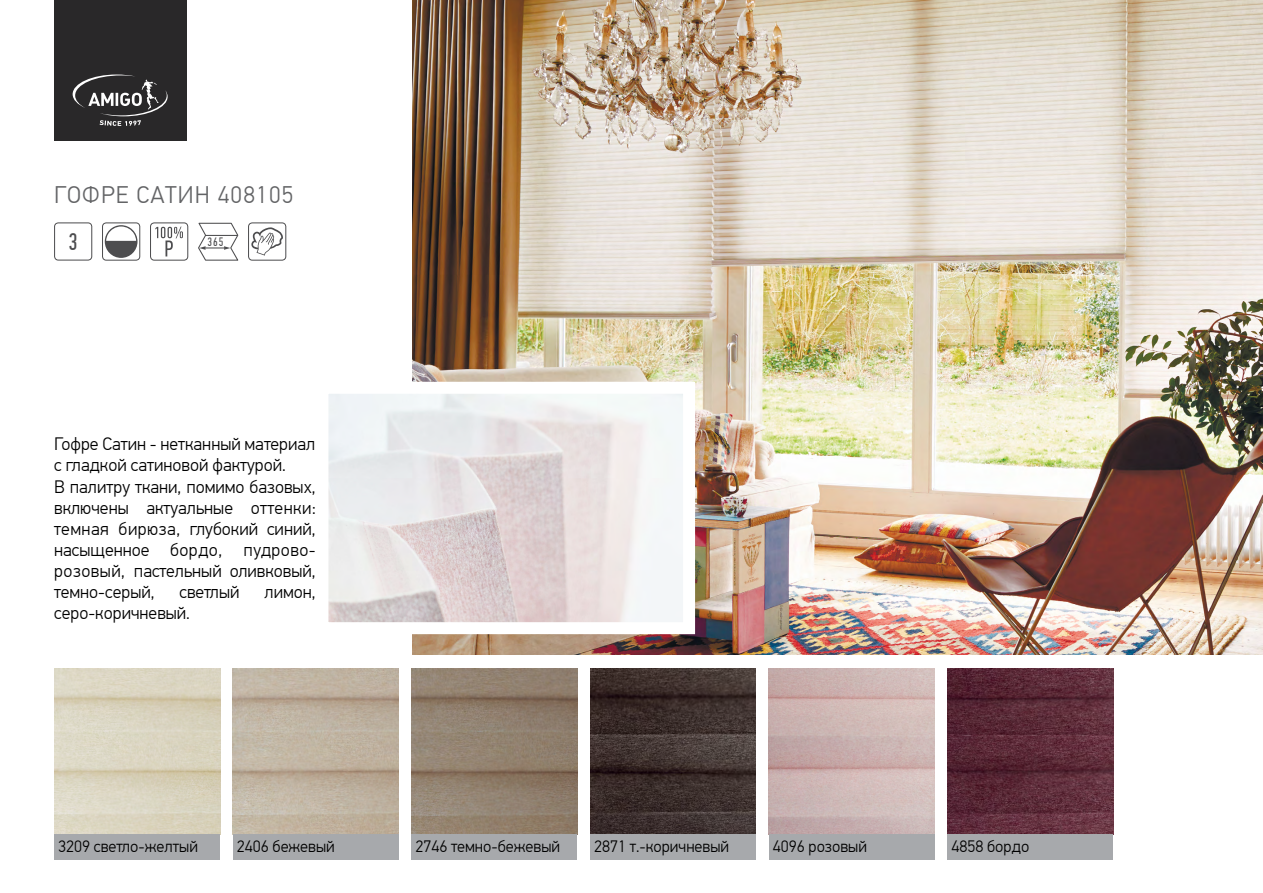
<style>
.page{position:relative;width:1263px;height:893px;background:#fff}
.page>*{position:absolute;margin:0;border:0;box-sizing:border-box;transform-origin:0 0}
.t1{font:300 24px "PF Din Text Pro";letter-spacing:.05em;color:#636466}
.t2{font:24px "PF Din Text Comp Pro";color:#4d4d4f}
.t3{font:300 18px/21.1px "PF Din Text Pro";color:#000}
.t4{font:300 16.5px "PF Din Text Pro";color:#000}
.t5{font:12.15px "PF Din Text Comp Pro";color:#4d4d4f}
</style>
<div class="page">
<img style="left:54px;top:669px;width:166px;height:165px">
<img style="left:233px;top:669px;width:166px;height:165px">
<img style="left:411px;top:669px;width:166px;height:165px">
<img style="left:590px;top:669px;width:166px;height:165px">
<img style="left:412px;top:0;width:851px;height:655px">
<img style="left:329px;top:395px;width:353px;height:226px">
<svg style="left:198px;top:222px;width:41px;height:39px"></svg>
<svg style="left:150px;top:222px;width:38px;height:39px"></svg>
<svg style="left:102px;top:222px;width:38px;height:39px"></svg>
<svg style="left:54px;top:222px;width:38px;height:39px"></svg>
<svg style="left:248px;top:222px;width:38px;height:39px"></svg>
<div style="left:54px;top:835px;width:166px;height:25px;background:#a7a9ac"></div>
<div style="left:233px;top:835px;width:165px;height:25px;background:#a7a9ac"></div>
<div style="left:411px;top:835px;width:166px;height:25px;background:#a7a9ac"></div>
<div style="left:590px;top:835px;width:166px;height:25px;background:#a7a9ac"></div>
<img style="left:769px;top:669px;width:166px;height:165px">
<img style="left:947px;top:669px;width:166px;height:165px">
<div style="left:769px;top:835px;width:165px;height:25px;background:#a7a9ac"></div>
<div style="left:947px;top:835px;width:166px;height:25px;background:#a7a9ac"></div>
<div style="left:54px;top:0;width:132px;height:140px;background:#292829"></div>
<svg style="left:73px;top:75px;width:95px;height:51px"></svg>
<h1 class="t1" style="left:54px;top:181px;width:16px">гофре</h1>
<h1 class="t1" style="left:136px;top:181px;width:159px">САТИН 408105</h1>
<p class="t5" style="left:208px;top:235px;width:17px">365</p>
<h1 class="t2" style="left:69px;top:228px;width:11px">3</h1>
<p class="t3" style="left:54px;top:434px;width:263px">Гофре Сатин - нетканный материал с гладкой сатиновой фактурой.<br>В палитру ткани, помимо базовых, включены актуальные оттенки: темная бирюза, глубокий синий, насыщенное бордо, пудрово&shy;розовый, пастельный оливковый, темно-серый,</p>
<p class="t3" style="left:179px;top:582px;width:62px">светлый</p>
<p class="t3" style="left:264px;top:582px;width:53px">лимон,</p>
<p class="t3" style="left:54px;top:603px;width:137px">серо-коричневый.</p>
<p class="t4" style="left:58px;top:836px;width:141px">3209 светло-желтый</p>
<p class="t4" style="left:237px;top:836px;width:99px">2406 бежевый</p>
<p class="t4" style="left:415px;top:836px;width:146px">2746 темно-бежевый</p>
<p class="t4" style="left:594px;top:836px;width:137px">2871 т.-коричневый</p>
<p class="t4" style="left:773px;top:836px;width:96px">4096 розовый</p>
<p class="t4" style="left:951px;top:836px;width:79px">4858 бордо</p>
</div>
